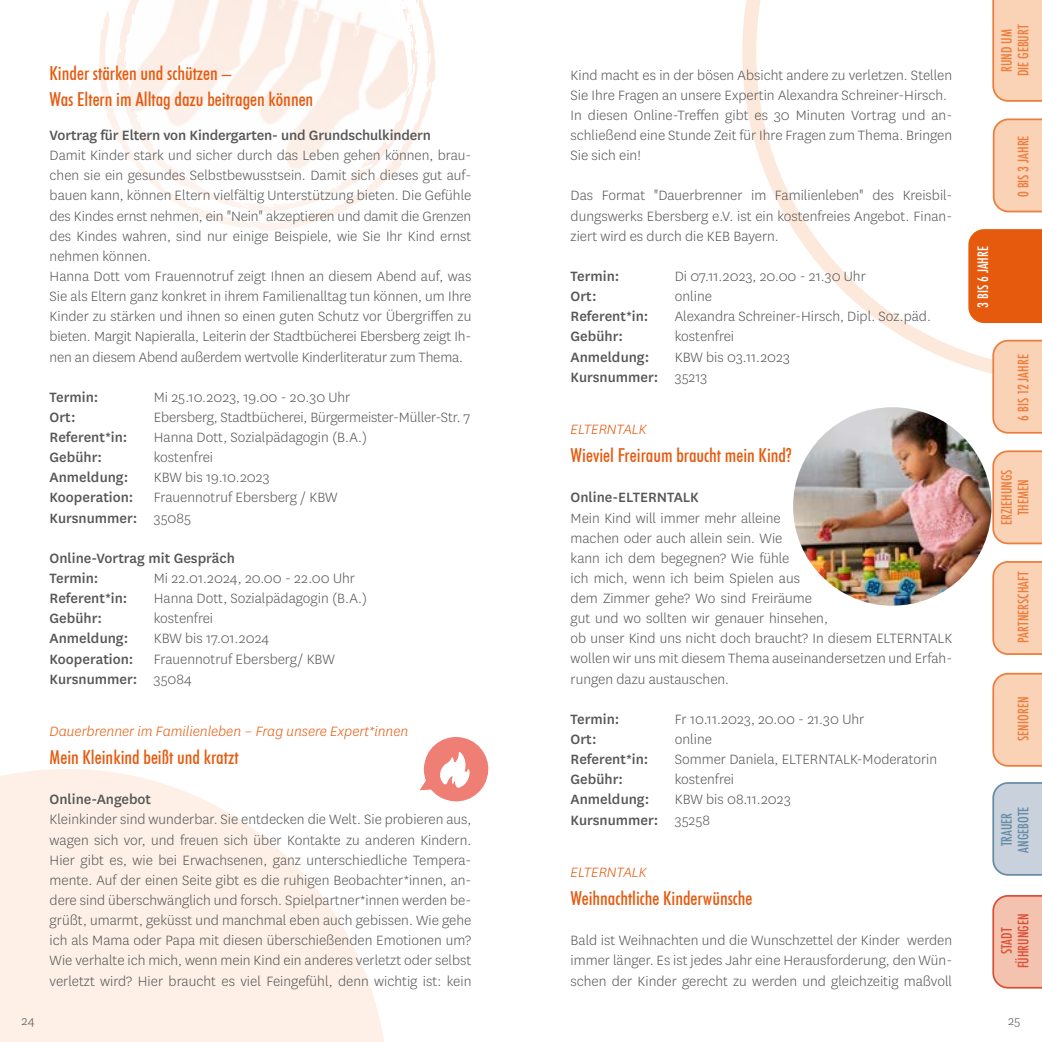
<style>
.page{position:relative;width:1042px;height:1042px;background:#fff}
.page>*{position:absolute;margin:0;border:0;box-sizing:border-box;transform-origin:0 0}
.t1{font:500 condensed 19.25px/26.2px "Futura BT";color:#e65a0e}
.t2{font:300 15.75px/20.1px "National";color:#575756}
.t3{font:500 15.75px/20.1px "National";color:#575756}
.t4{font:italic 300 15.75px "National";color:#e65a0e}
.t5{font:500 condensed 14px/16.8px "Futura";color:#ec7e3d;text-align:center}
.t6{font:500 condensed 14px/16.8px "Futura";color:#dc4f37;text-align:center}
.t7{font:500 condensed 14px/16.8px "Futura";color:#678ca6;text-align:center}
.t8{font:500 condensed 14px "Futura";color:#fff}
.t9{font:300 14px "National";color:#575756}
.s1{font-weight:500}
</style>
<div class="page">
<svg style="left:742px;top:0;width:300px;height:374px"></svg>
<svg style="left:0;top:769px;width:384px;height:273px;fill:#fef0e7"></svg>
<svg style="left:992px;top:0;width:50px;height:102px;background:#f9ceb1"></svg>
<svg style="left:993px;top:118px;width:49px;height:94px;background:#f9ceb0"></svg>
<div style="left:968px;top:229px;width:74px;height:94px;background:#e65a0e"></div>
<svg style="left:992px;top:340px;width:50px;height:94px;background:#f9ceb0"></svg>
<svg style="left:992px;top:450px;width:50px;height:94px;background:#f9ceb0"></svg>
<svg style="left:992px;top:561px;width:50px;height:94px;background:#f9cdb0"></svg>
<svg style="left:99px;top:0;width:337px;height:231px"></svg>
<svg style="left:116px;top:190px;width:301px;height:22px"></svg>
<img style="left:101px;top:14px;width:331px;height:176px">
<svg style="left:116px;top:0;width:301px;height:183px"></svg>
<img style="left:116px;top:0;width:78px;height:102px">
<svg style="left:399px;top:0;width:19px;height:56px"></svg>
<svg style="left:407px;top:80px;width:6px;height:24px"></svg>
<svg style="left:389px;top:133px;width:2px;height:7px"></svg>
<svg style="left:351px;top:172px;width:17px;height:17px"></svg>
<svg style="left:992px;top:673px;width:50px;height:94px;background:#f9ceb0"></svg>
<svg style="left:992px;top:895px;width:50px;height:93px;background:#f1bda9"></svg>
<svg style="left:992px;top:782px;width:50px;height:94px;background:#c4cdda"></svg>
<img style="left:793px;top:407px;width:198px;height:199px;border-radius:99px">
<svg style="left:419px;top:737px;width:70px;height:65px"></svg>
<p class="t1" style="left:50px;top:60px;width:265px">Kinder stärken und schützen –<br>Was Eltern im Alltag dazu beitragen können</p>
<p class="t3" style="left:50px;top:124px;width:383px">Vortrag für Eltern von Kindergarten- und Grundschulkindern</p>
<p class="t2" style="left:50px;top:145px;width:423px">Damit Kinder stark und sicher durch das Leben gehen können, brau&shy;chen sie ein gesundes Selbstbewusstsein. Damit sich dieses gut auf&shy;bauen kann, können Eltern vielfältig Unterstützung bieten. Die Gefühle des Kindes ernst nehmen, ein "Nein" akzeptieren und damit die Grenzen des Kindes wahren, sind nur einige Beispiele, wie Sie Ihr Kind ernst nehmen können.<br>Hanna Dott vom Frauennotruf zeigt Ihnen an diesem Abend auf, was Sie als Eltern ganz konkret in ihrem Familienalltag tun können, um Ihre Kinder zu stärken und ihnen so einen guten Schutz vor Übergriffen zu bieten. Margit Napieralla, Leiterin der Stadtbücherei Ebersberg zeigt Ih&shy;nen an diesem Abend außerdem wertvolle Kinderliteratur zum Thema.</p>
<p class="t3" style="left:50px;top:386px;width:50px">Termin:</p>
<p class="t2" style="left:154px;top:386px;width:198px">Mi 25.10.2023, 19.00 - 20.30 Uhr</p>
<p class="t3" style="left:50px;top:406px;width:28px">Ort:</p>
<p class="t2" style="left:154px;top:406px;width:318px">Ebersberg, Stadtbücherei, Bürgermeister-Müller-Str. 7</p>
<p class="t3" style="left:50px;top:426px;width:79px">Referent*in:</p>
<p class="t2" style="left:154px;top:427px;width:215px">Hanna Dott, Sozialpädagogin (B.A.)</p>
<p class="t3" style="left:50px;top:446px;width:54px">Gebühr:</p>
<p class="t2" style="left:154px;top:447px;width:61px">kostenfrei</p>
<p class="t3" style="left:50px;top:466px;width:80px">Anmeldung:</p>
<p class="t2" style="left:154px;top:467px;width:117px">KBW bis 19.10.2023</p>
<p class="t3" style="left:50px;top:487px;width:85px">Kooperation:</p>
<p class="t2" style="left:50px;top:487px;width:289px;text-indent:104px">Frauennotruf Ebersberg / KBW<br><span class="s1">Kursnummer:</span> 35085</p>
<p class="t3" style="left:50px;top:547px;width:187px">Online-Vortrag mit Gespräch<br>Termin:</p>
<p class="t2" style="left:154px;top:568px;width:203px">Mi 22.01.2024, 20.00 - 22.00 Uhr</p>
<p class="t3" style="left:50px;top:587px;width:79px">Referent*in:</p>
<p class="t2" style="left:154px;top:588px;width:215px">Hanna Dott, Sozialpädagogin (B.A.)</p>
<p class="t3" style="left:50px;top:607px;width:54px">Gebühr:</p>
<p class="t2" style="left:154px;top:608px;width:61px">kostenfrei</p>
<p class="t3" style="left:50px;top:627px;width:80px">Anmeldung:</p>
<p class="t2" style="left:154px;top:628px;width:117px">KBW bis 17.01.2024</p>
<p class="t3" style="left:50px;top:648px;width:85px">Kooperation:</p>
<p class="t2" style="left:50px;top:648px;width:287px;text-indent:104px">Frauennotruf Ebersberg/ KBW<br><span class="s1">Kursnummer:</span> 35084</p>
<p class="t4" style="left:50px;top:722px;width:360px">Dauerbrenner im Familienleben – Frag unsere Expert*innen</p>
<p class="t1" style="left:50px;top:744px;width:190px">Mein Kleinkind beißt und kratzt</p>
<p class="t3" style="left:50px;top:788px;width:103px">Online-Angebot</p>
<p class="t2" style="left:50px;top:809px;width:423px;text-align:justify">Kleinkinder sind wunderbar. Sie entdecken die Welt. Sie probieren aus, wagen sich vor, und freuen sich über Kontakte zu anderen Kindern.<br>Hier gibt es, wie bei Erwachsenen, ganz unterschiedliche Tempera&shy;mente. Auf der einen Seite gibt es die ruhigen Beobachter*innen, an&shy;dere sind überschwänglich und forsch. Spielpartner*innen werden be&shy;grüßt, umarmt, geküsst und manchmal eben auch gebissen. Wie gehe ich als Mama oder Papa mit diesen überschießenden Emotionen um?<br>Wie verhalte ich mich, wenn mein Kind ein anderes verletzt oder selbst verletzt wird? Hier braucht es viel Feingefühl, denn wichtig ist: kein</p>
<p class="t2" style="left:570px;top:64px;width:383px">Kind macht es in der bösen Absicht andere zu verletzen. Stellen Sie Ihre Fragen an unsere Expertin Alexandra Schreiner-Hirsch.<br>In diesen Online-Treffen gibt es 30 Minuten Vortrag und an&shy;schließend eine Stunde Zeit für Ihre Fragen zum Thema. Bringen Sie sich ein!</p>
<p class="t2" style="left:570px;top:185px;width:383px;text-align:justify">Das Format "Dauerbrenner im Familienleben" des Kreisbil&shy;dungswerks Ebersberg e.V. ist ein kostenfreies Angebot. Finan&shy;ziert wird es durch die KEB Bayern.</p>
<p class="t3" style="left:570px;top:265px;width:50px">Termin:</p>
<p class="t2" style="left:675px;top:266px;width:193px">Di 07.11.2023, 20.00 - 21.30 Uhr</p>
<p class="t3" style="left:570px;top:285px;width:28px">Ort:</p>
<p class="t2" style="left:675px;top:286px;width:39px">online</p>
<p class="t3" style="left:570px;top:305px;width:79px">Referent*in:</p>
<p class="t2" style="left:675px;top:306px;width:258px">Alexandra Schreiner-Hirsch, Dipl. Soz.päd.</p>
<p class="t3" style="left:570px;top:326px;width:54px">Gebühr:</p>
<p class="t2" style="left:675px;top:326px;width:61px">kostenfrei</p>
<p class="t3" style="left:570px;top:346px;width:80px">Anmeldung:</p>
<p class="t2" style="left:570px;top:346px;width:221px;text-indent:104px">KBW bis 03.11.2023<br><span class="s1">Kursnummer:</span> 35213</p>
<p class="t4" style="left:570px;top:420px;width:77px">ELTERNTALK</p>
<p class="t1" style="left:570px;top:442px;width:222px">Wieviel Freiraum braucht mein Kind?</p>
<p class="t3" style="left:570px;top:486px;width:130px">Online-ELTERNTALK</p>
<p class="t2" style="left:570px;top:507px;width:383px">Mein Kind will immer mehr alleine<br>machen oder auch allein sein. Wie<br>kann ich dem begegnen? Wie fühle<br>ich mich, wenn ich beim Spielen aus<br>dem Zimmer gehe? Wo sind Freiräume<br>gut und wo sollten wir genauer hinsehen,<br>ob unser Kind uns nicht doch braucht? In diesem ELTERNTALK wollen wir uns mit diesem Thema auseinandersetzen und Erfah&shy;rungen dazu austauschen.</p>
<p class="t3" style="left:570px;top:708px;width:50px">Termin:</p>
<p class="t2" style="left:675px;top:708px;width:191px">Fr 10.11.2023, 20.00 - 21.30 Uhr</p>
<p class="t3" style="left:570px;top:728px;width:28px">Ort:</p>
<p class="t2" style="left:675px;top:728px;width:39px">online</p>
<p class="t3" style="left:570px;top:748px;width:79px">Referent*in:</p>
<p class="t2" style="left:675px;top:749px;width:264px">Sommer Daniela, ELTERNTALK-Moderatorin</p>
<p class="t3" style="left:570px;top:768px;width:54px">Gebühr:</p>
<p class="t2" style="left:675px;top:769px;width:61px">kostenfrei</p>
<p class="t3" style="left:570px;top:788px;width:80px">Anmeldung:</p>
<p class="t2" style="left:570px;top:789px;width:222px;text-indent:104px">KBW bis 08.11.2023<br><span class="s1">Kursnummer:</span> 35258</p>
<p class="t4" style="left:570px;top:862px;width:77px">ELTERNTALK</p>
<p class="t1" style="left:570px;top:885px;width:183px">Weihnachtliche Kinderwünsche</p>
<p class="t2" style="left:570px;top:930px;width:383px;text-align:justify">Bald ist Weihnachten und die Wunschzettel der Kinder werden immer länger. Es ist jedes Jahr eine Herausforderung, den Wün&shy;schen der Kinder gerecht zu werden und gleichzeitig maßvoll</p>
<p class="t5" style="left:998px;top:76px;width:54px;rotate:-90deg">RUND UM<br>DIE GEBURT</p>
<p class="t5" style="left:1015px;top:197px;width:63px;rotate:-90deg">0 BIS 3 JAHRE</p>
<p class="t8" style="left:974px;top:308px;width:63px;rotate:-90deg">3 BIS 6 JAHRE</p>
<p class="t5" style="left:1015px;top:421px;width:68px;rotate:-90deg">6 BIS 12 JAHRE</p>
<p class="t5" style="left:998px;top:525px;width:57px;rotate:-90deg">ERZIEHUNGS<br>THEMEN</p>
<p class="t5" style="left:1015px;top:643px;width:73px;rotate:-90deg">PARTNERSCHAFT</p>
<p class="t5" style="left:1015px;top:741px;width:46px;rotate:-90deg">SENIOREN</p>
<p class="t7" style="left:998px;top:852px;width:48px;rotate:-90deg">TRAUER<br>ANGEBOTE</p>
<p class="t6" style="left:998px;top:968px;width:56px;rotate:-90deg">STADT<br>FÜHRUNGEN</p>
<p class="t9" style="left:22px;top:1012px;width:14px">24</p>
<p class="t9" style="left:1008px;top:1012px;width:14px">25</p>
</div>
